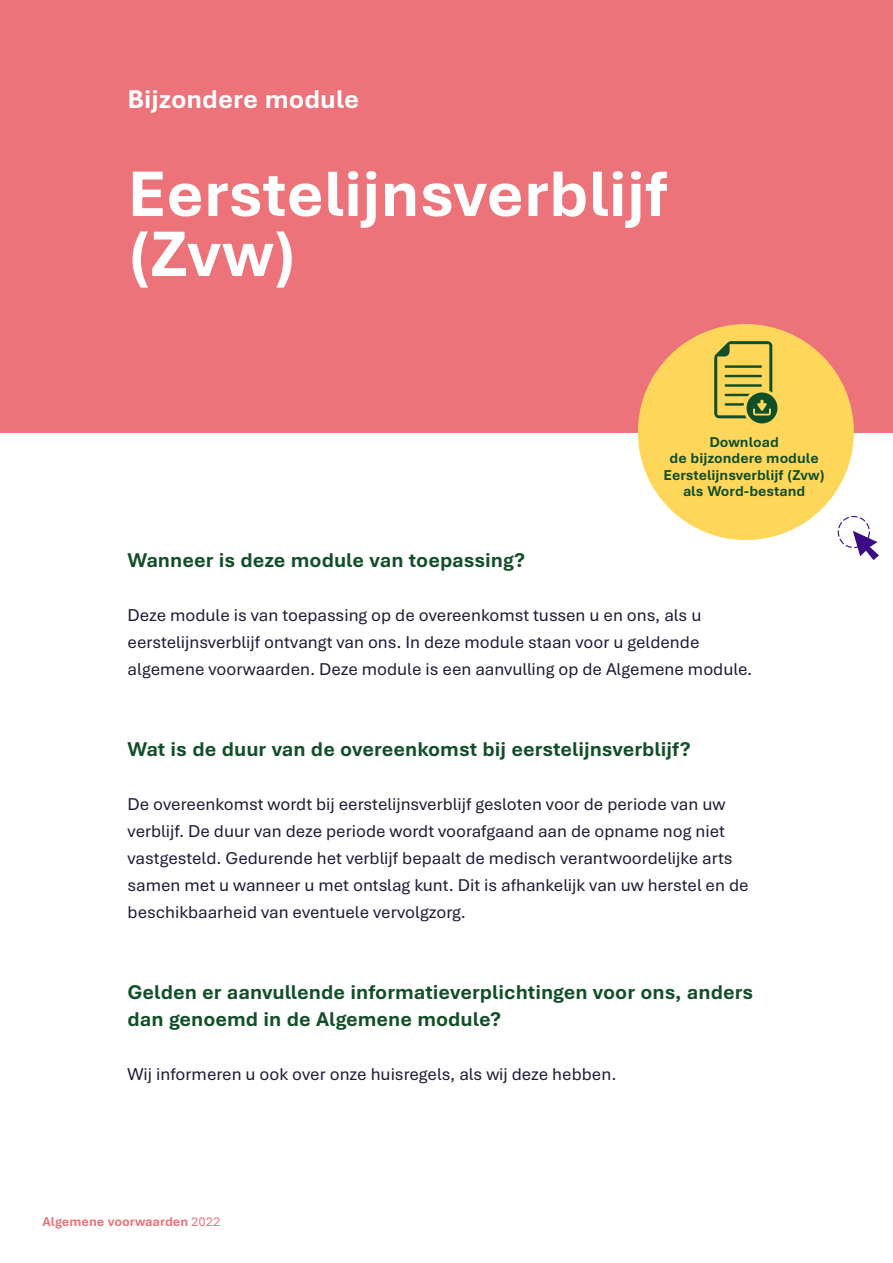
<style>
.page{position:relative;width:893px;height:1263px;background:#fff}
.page>*{position:absolute;margin:0;border:0;box-sizing:border-box;transform-origin:0 0}
.t1{font:700 67.5px/60px "Bierstadt";color:#fff}
.t2{font:700 27px "Bierstadt";color:#fff}
.t3{font:700 21px/27px "Bierstadt";color:#114f28}
.t4{font:18px/27px "Bierstadt";color:#1e1a37}
.t5{font:700 15px/16.5px "Bierstadt";color:#114f28;text-align:center}
.t6{font:700 13.5px "Bierstadt";color:#eb7379}
.s1{font-weight:400}
</style>
<div class="page">
<div style="left:0;top:0;width:893px;height:432px;background:#eb7379"></div>
<div style="left:638px;top:324px;width:216px;height:216px;background:#fed75a;border-radius:50%"></div>
<svg style="left:714px;top:341px;width:63px;height:82px"></svg>
<div style="left:838px;top:516px;width:32px;height:32px;border:1px dashed #3d0a85;border-radius:50%"></div>
<svg style="left:853px;top:531px;width:26px;height:29px"></svg>
<h2 class="t2" style="left:128px;top:84px;width:233px">Bijzondere module</h2>
<h1 class="t1" style="left:128px;top:165px;width:542px">Eerstelijnsverblijf (Zvw)</h1>
<p class="t5" style="left:663px;top:434px;width:163px">Download<br>de bijzondere module<br>Eerstelijnsverblijf (Zvw) als Word-bestand</p>
<p class="t3" style="left:128px;top:547px;width:399px">Wanneer is deze module van toepassing?</p>
<p class="t4" style="left:128px;top:602px;width:626px">Deze module is van toepassing op de overeenkomst tussen u en ons, als u eerstelijnsverblijf ontvangt van ons. In deze module staan voor u geldende algemene voorwaarden. Deze module is een aanvulling op de Algemene module.</p>
<p class="t3" style="left:128px;top:736px;width:565px">Wat is de duur van de overeenkomst bij eerstelijnsverblijf?</p>
<p class="t4" style="left:128px;top:791px;width:622px">De overeenkomst wordt bij eerstelijnsverblijf gesloten voor de periode van uw verblijf. De duur van deze periode wordt voorafgaand aan de opname nog niet vastgesteld. Gedurende het verblijf bepaalt de medisch verantwoordelijke arts samen met u wanneer u met ontslag kunt. Dit is afhankelijk van uw herstel en de beschikbaarheid van eventuele vervolgzorg.</p>
<p class="t3" style="left:128px;top:979px;width:627px">Gelden er aanvullende informatieverplichtingen voor ons, anders dan genoemd in de Algemene module?</p>
<p class="t4" style="left:128px;top:1061px;width:490px">Wij informeren u ook over onze huisregels, als wij deze hebben.</p>
<p class="t6" style="left:43px;top:1214px;width:180px">Algemene voorwaarden <span class="s1">2022</span></p>
</div>
